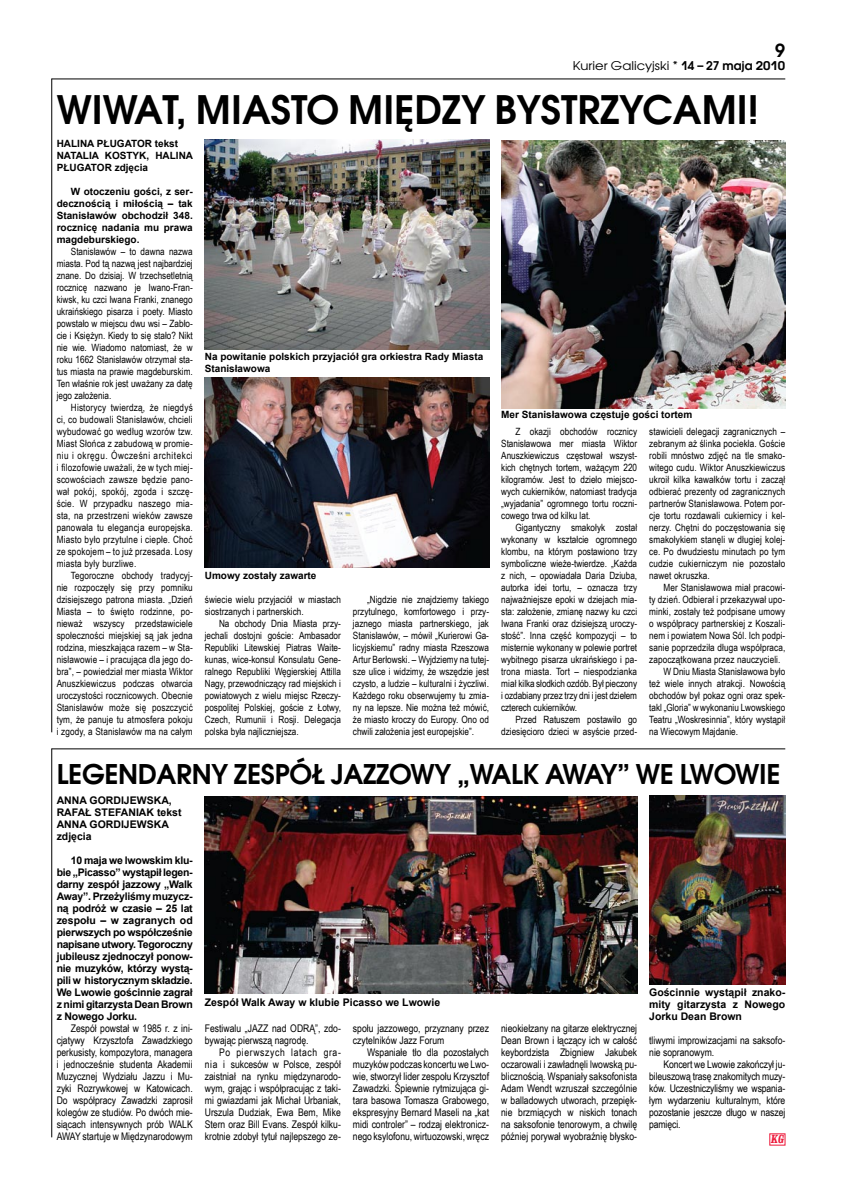
<style>
.page{position:relative;width:842px;height:1191px;background:#fff}
.page>*{position:absolute;margin:0;border:0;box-sizing:border-box;transform-origin:0 0}
.t1{font:600 39px "Avant Garde Gothic E";color:#000}
.t2{font:600 27px "Avant Garde Gothic E";letter-spacing:-.01em;color:#000}
.t3{font:600 18px "Avant Garde Gothic E";color:#000}
.t4{font:12px "Avant Garde Gothic E";color:#000;scale:1.1 1}
.t5{font:700 condensed 12px "Clarendon";color:#ed1a3b}
.t6{font:10.5px/12px "Arial Narrow";color:#000;text-align:justify}
.t7{font:700 10.5px/12px "Arial";color:#000;text-align:justify}
.t8{font:10px/12px "Arial Narrow";color:#000;text-align:justify}
.t9{font:700 10px/12px "Arial";color:#000;text-align:justify}
.s1{font-weight:600}
</style>
<div class="page">
<hr style="left:51px;top:79px;width:734px;height:1px;background:#000">
<hr style="left:51px;top:79px;width:1px;height:653px;background:#000">
<hr style="left:51px;top:748px;width:734px;height:1px;background:#000">
<hr style="left:51px;top:748px;width:1px;height:389px;background:#000">
<img style="left:205px;top:140px;width:284px;height:209px">
<img style="left:205px;top:378px;width:284px;height:190px">
<img style="left:501px;top:140px;width:284px;height:268px">
<img style="left:649px;top:795px;width:136px;height:189px">
<img style="left:205px;top:796px;width:432px;height:197px">
<h3 class="t3" style="left:775px;top:39px;width:12px">9</h3>
<p class="t4" style="left:573px;top:59px;width:195px">Kurier Galicyjski * <span class="s1">14 – 27 MAJA 2010</span></p>
<h1 class="t1" style="left:57px;top:86px;width:703px">WIWAT, MIASTO MIĘDZY BYSTRZYCAMI!</h1>
<p class="t9" style="left:57px;top:138px;width:15px">Halina</p>
<p class="t9" style="left:97px;top:138px;width:21px">Pługator</p>
<p class="t9" style="left:155px;top:138px;width:25px">tekst</p>
<p class="t9" style="left:57px;top:150px;width:15px">Natalia</p>
<p class="t9" style="left:105px;top:150px;width:16px">Kostyk</p>
<p class="t9" style="left:146px;top:150px;width:24px">, Halina</p>
<p class="t9" style="left:57px;top:162px;width:21px">Pługator</p>
<p class="t9" style="left:115px;top:162px;width:35px">zdjęcia</p>
<p class="t9" style="left:57px;top:186px;width:138px;text-indent:14px">W otoczeniu gości, z ser&shy;decznością i miłością – tak Stanisławów obchodził 348. rocznicę nadania mu prawa magdeburskiego.</p>
<p class="t8" style="left:57px;top:245px;width:138px;text-indent:14px">Stanisławów – to dawna nazwa miasta. Pod tą nazwą jest najbardziej znane. Do dzisiaj. W trzechsetletnią rocznicę nazwano je Iwano-Fran&shy;kiwsk, ku czci Iwana Franki, znanego ukraińskiego pisarza i poety. Miasto powstało w miejscu dwu wsi – Zabło&shy;cie i Księżyn. Kiedy to się stało? Nikt nie wie. Wiadomo natomiast, że w roku 1662 Stanisławów otrzymał sta&shy;tus miasta na prawie magdeburskim.<br>Ten właśnie rok jest uważany za datę jego założenia.</p>
<p class="t8" style="left:57px;top:401px;width:138px;text-indent:14px">Historycy twierdzą, że niegdyś ci, co budowali Stanisławów, chcieli wybudować go według wzorów tzw.<br>Miast Słońca z zabudową w promie&shy;niu i okręgu. Ówcześni architekci i filozofowie uważali, że w tych miej&shy;scowościach zawsze będzie pano&shy;wał pokój, spokój, zgoda i szczę&shy;ście. W przypadku naszego mia&shy;sta, na przestrzeni wieków zawsze panowała tu elegancja europejska.<br>Miasto było przytulne i ciepłe. Choć ze spokojem – to już przesada. Losy miasta były burzliwe.</p>
<p class="t8" style="left:57px;top:569px;width:138px;text-indent:14px">Tegoroczne obchody tradycyj&shy;nie rozpoczęły się przy pomniku dzisiejszego patrona miasta. „Dzień Miasta – to święto rodzinne, po&shy;nieważ wszyscy przedstawiciele społeczności miejskiej są jak jedna rodzina, mieszkająca razem – w Sta&shy;nisławowie – i pracująca dla jego do&shy;bra”, – powiedział mer miasta Wiktor Anuszkiewiczus podczas otwarcia uroczystości rocznicowych. Obecnie Stanisławów może się poszczycić tym, że panuje tu atmosfera pokoju i zgody, a Stanisławów ma na całym</p>
<p class="t9" style="left:205px;top:350px;width:280px">Na powitanie polskich przyjaciół gra orkiestra Rady Miasta<br>Stanisławowa</p>
<p class="t9" style="left:205px;top:569px;width:113px">Umowy zostały zawarte</p>
<p class="t8" style="left:205px;top:593px;width:138px">świecie wielu przyjaciół w miastach siostrzanych i partnerskich.</p>
<p class="t8" style="left:205px;top:617px;width:138px;text-indent:14px">Na obchody Dnia Miasta przy&shy;jechali dostojni goście: Ambasador Republiki Litewskiej Piatras Waite&shy;kunas, wice-konsul Konsulatu Gene&shy;ralnego Republiki Węgierskiej Attilla Nagy, przewodniczący rad miejskich i powiatowych z wielu miejsc Rzeczy&shy;pospolitej Polskiej, goście z Łotwy, Czech, Rumunii i Rosji. Delegacja polska była najliczniejsza.</p>
<p class="t8" style="left:353px;top:593px;width:138px;text-indent:14px">„Nigdzie nie znajdziemy takiego przytulnego, komfortowego i przy&shy;jaznego miasta partnerskiego, jak Stanisławów, – mówił „Kurierowi Ga&shy;licyjskiemu” radny miasta Rzeszowa Artur Berłowski. – Wyjdziemy na tutej&shy;sze ulice i widzimy, że wszędzie jest czysto, a ludzie – kulturalni i życzliwi.<br>Każdego roku obserwujemy tu zmia&shy;ny na lepsze. Nie można też mówić, że miasto kroczy do Europy. Ono od chwili założenia jest europejskie”.</p>
<p class="t9" style="left:501px;top:408px;width:193px">Mer Stanisławowa częstuje gości tortem</p>
<p class="t8" style="left:501px;top:425px;width:137px;text-indent:14px">Z okazji obchodów rocznicy Stanisławowa mer miasta Wiktor Anuszkiewiczus częstował wszyst&shy;kich chętnych tortem, ważącym 220 kilogramów. Jest to dzieło miejsco&shy;wych cukierników, natomiast tradycja „wyjadania” ogromnego tortu roczni&shy;cowego trwa od kilku lat.</p>
<p class="t8" style="left:501px;top:521px;width:137px;text-indent:14px">Gigantyczny smakołyk został wykonany w kształcie ogromnego klombu, na którym postawiono trzy symboliczne wieże-twierdze. „Każda z nich, – opowiadała Daria Dziuba, autorka idei tortu, – oznacza trzy najważniejsze epoki w dziejach mia&shy;sta: założenie, zmianę nazwy ku czci Iwana Franki oraz dzisiejszą uroczy&shy;stość”. Inna część kompozycji – to misternie wykonany w polewie portret wybitnego pisarza ukraińskiego i pa&shy;trona miasta. Tort – niespodzianka miał kilka słodkich ozdób. Był pieczony i ozdabiany przez trzy dni i jest dziełem czterech cukierników.</p>
<p class="t8" style="left:501px;top:713px;width:137px;text-align:right">Przed Ratuszem postawiło go dziesięcioro dzieci w asyście przed-</p>
<p class="t8" style="left:649px;top:425px;width:138px">stawicieli delegacji zagranicznych – zebranym aż ślinka pociekła. Goście robili mnóstwo zdjęć na tle smako&shy;witego cudu. Wiktor Anuszkiewiczus ukroił kilka kawałków tortu i zaczął odbierać prezenty od zagranicznych partnerów Stanisławowa. Potem por&shy;cje tortu rozdawali cukiernicy i kel&shy;nerzy. Chętni do poczęstowania się smakołykiem stanęli w długiej kolej&shy;ce. Po dwudziestu minutach po tym cudzie cukierniczym nie pozostało nawet okruszka.</p>
<p class="t8" style="left:663px;top:581px;width:123px">Mer Stanisławowa miał pracowi-</p>
<p class="t8" style="left:649px;top:593px;width:138px">ty dzień. Odbierał i przekazywał upo-</p>
<p class="t8" style="left:649px;top:605px;width:138px">minki, zostały też podpisane umowy</p>
<p class="t8" style="left:649px;top:617px;width:138px">o współpracy partnerskiej z Koszali-</p>
<p class="t8" style="left:649px;top:629px;width:138px">nem i powiatem Nowa Sól. Ich podpi-</p>
<p class="t8" style="left:649px;top:641px;width:138px">sanie poprzedziła długa współpraca,</p>
<p class="t8" style="left:649px;top:653px;width:133px">zapoczątkowana przez nauczycieli.</p>
<p class="t8" style="left:663px;top:665px;width:123px">W Dniu Miasta Stanisławowa było</p>
<p class="t8" style="left:649px;top:677px;width:138px">też wiele innych atrakcji. Nowością</p>
<p class="t8" style="left:649px;top:689px;width:138px">obchodów był pokaz ogni oraz spek-</p>
<p class="t8" style="left:649px;top:701px;width:138px">takl „Gloria” w wykonaniu Lwowskiego</p>
<p class="t8" style="left:649px;top:713px;width:138px">Teatru „Woskresinnia”, który wystąpił</p>
<p class="t8" style="left:649px;top:725px;width:90px">na Wiecowym Majdanie.</p>
<h2 class="t2" style="left:57px;top:757px;width:725px">LEGENDARNY ZESPÓŁ JAZZOWY „WALK AWAY” WE LWOWIE</h2>
<p class="t7" style="left:57px;top:795px;width:16px">Anna</p>
<p class="t7" style="left:90px;top:795px;width:17px">Gordijewska</p>
<p class="t7" style="left:169px;top:795px;width:4px">,</p>
<p class="t7" style="left:57px;top:807px;width:72px">Ra fał Ste faniak</p>
<p class="t7" style="left:157px;top:807px;width:26px">tekst</p>
<p class="t7" style="left:57px;top:819px;width:16px">Anna</p>
<p class="t7" style="left:57px;top:819px;width:50px;text-indent:33px">Gordijewska zdjęcia</p>
<p class="t7" style="left:57px;top:855px;width:138px;text-indent:14px">10 maja we lwowskim klu&shy;bie „Picasso” wystąpił legen&shy;darny zespół jazzowy „Walk Away”. Przeżyliśmy muzycz&shy;ną podróż w czasie – 25 lat zespołu – w zagranych od pierwszych po współcześnie napisane utwory. Tegoroczny jubileusz zjednoczył ponow&shy;nie muzyków, którzy wystą&shy;pili w historycznym składzie.<br>We Lwowie gościnnie zagrał z nimi gitarzysta Dean Brown z Nowego Jorku.</p>
<p class="t6" style="left:57px;top:1022px;width:138px;text-indent:14px">Zespół powstał w 1985 r. z ini&shy;cjatywy Krzysztofa Zawadzkiego perkusisty, kompozytora, managera i jednocześnie studenta Akademii Muzycznej Wydziału Jazzu i Mu&shy;zyki Rozrywkowej w Katowicach.<br>Do współpracy Zawadzki zaprosił kolegów ze studiów. Po dwóch mie&shy;siącach intensywnych prób WALK AWAY startuje w Międzynarodowym</p>
<p class="t6" style="left:205px;top:1022px;width:138px">Festiwalu „JAZZ nad ODRĄ”, zdo&shy;bywając pierwszą nagrodę.</p>
<p class="t7" style="left:205px;top:996px;width:237px">Zespół Walk Away w klubie Picasso we Lwowie</p>
<p class="t6" style="left:353px;top:1022px;width:138px">społu jazzowego, przyznany przez czytelników Jazz Forum</p>
<p class="t6" style="left:353px;top:1046px;width:138px;text-indent:14px">Wspaniałe tło dla pozostałych muzyków podczas koncertu we Lwo&shy;wie, stworzył lider zespołu Krzysztof Zawadzki. Śpiewnie rytmizująca gi&shy;tara basowa Tomasza Grabowego, ekspresyjny Bernard Maseli na „kat midi controler” – rodzaj elektronicz&shy;nego ksylofonu, wirtuozowski, wręcz</p>
<p class="t6" style="left:205px;top:1046px;width:138px;text-indent:14px">Po pierwszych latach gra&shy;nia i sukcesów w Polsce, zespół zaistniał na rynku międzynarodo&shy;wym, grając i współpracując z taki&shy;mi gwiazdami jak Michał Urbaniak, Urszula Dudziak, Ewa Bem, Mike Stern oraz Bill Evans. Zespół kilku&shy;krotnie zdobył tytuł najlepszego ze-</p>
<p class="t7" style="left:649px;top:986px;width:138px">Gościnnie wystąpił znako&shy;mity gitarzysta z Nowego Jorku Dean Brown</p>
<p class="t6" style="left:501px;top:1022px;width:138px">nieokiełzany na gitarze elektrycznej Dean Brown i łączący ich w całość keybordzista Zbigniew Jakubek oczarowali i zawładnęli lwowską pu&shy;blicznością. Wspaniały saksofonista Adam Wendt wzruszał szczególnie w balladowych utworach, przepięk&shy;nie brzmiących w niskich tonach na saksofonie tenorowym, a chwilę później porywał wyobraźnię błysko-</p>
<p class="t6" style="left:649px;top:1034px;width:138px">tliwymi improwizacjami na saksofo&shy;nie sopranowym.</p>
<p class="t6" style="left:649px;top:1058px;width:138px;text-indent:14px">Koncert we Lwowie zakończył ju&shy;bileuszową trasę znakomitych muzy&shy;ków. Uczestniczyliśmy we wspania&shy;łym wydarzeniu kulturalnym, które pozostanie jeszcze długo w naszej pamięci.</p>
<p class="t5" style="left:771px;top:1131px;width:16px">KG</p>
</div>
